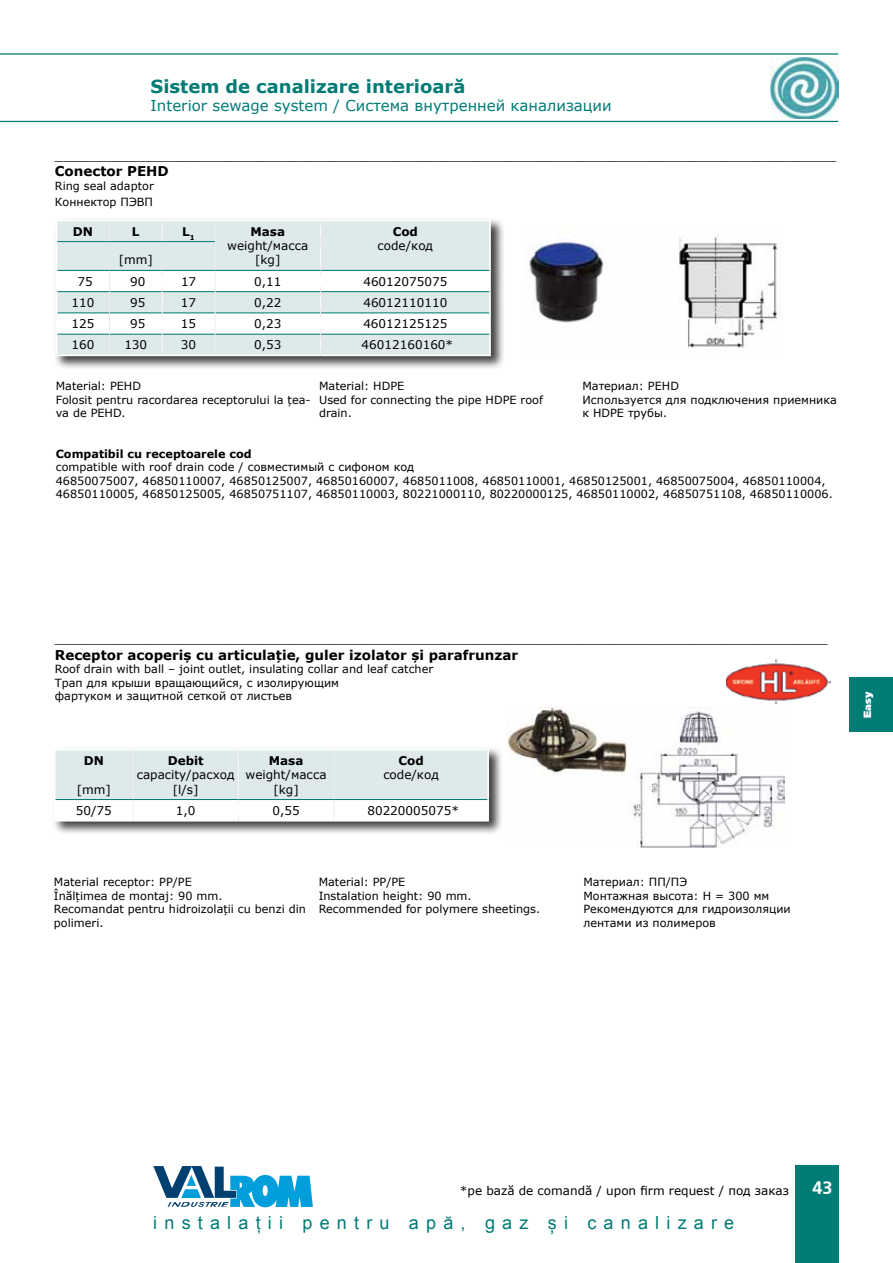
<style>
.page{position:relative;width:893px;height:1263px;background:#fff}
.page>*{position:absolute;margin:0;border:0;box-sizing:border-box;transform-origin:0 0}
.t1{font:18px "Arial";letter-spacing:.4em;color:#007b76}
.t2{font:700 18px "Verdana";color:#007b76}
.t3{font:700 18px "Frutiger";color:#fff}
.t4{font:15px "Verdana";color:#007b76}
.t5{font:13.5px "Verdana";color:#000}
.t6{font:700 13.5px "Verdana";color:#000}
.t7{font:12px/14.4px "Verdana";color:#000;text-align:center}
.t8{font:700 12px "Verdana";color:#000}
.t9{font:11.25px/13.5px "Verdana";color:#000}
.t10{font:700 11.25px "Verdana";color:#000}
.t11{font:10.5px "Frutiger Ultra Black Normal";color:#fff}
</style>
<div class="page">
<svg style="left:153px;top:1166px;width:160px;height:41px"></svg>
<div style="left:795px;top:1165px;width:44px;height:98px;background:#007b76"></div>
<hr style="left:0;top:53px;width:838px;height:2px;background:#007b76">
<hr style="left:0;top:121px;width:838px;height:1px;background:#007b76">
<div style="left:849px;top:678px;width:44px;height:54px;background:#007b76"></div>
<img style="left:770px;top:57px;width:68px;height:62px">
<div style="left:53px;top:217px;width:452px;height:153px;background:#000;opacity:.75"></div>
<hr style="left:56px;top:355px;width:53px;height:1px;background:#fff">
<hr style="left:109px;top:355px;width:53px;height:1px;background:#fff">
<hr style="left:162px;top:355px;width:53px;height:1px;background:#fff">
<hr style="left:215px;top:355px;width:106px;height:1px;background:#fff">
<hr style="left:321px;top:355px;width:170px;height:1px;background:#fff">
<hr style="left:56px;top:220px;width:53px;height:1px;background:#fff">
<hr style="left:109px;top:220px;width:53px;height:1px;background:#fff">
<hr style="left:162px;top:220px;width:53px;height:1px;background:#fff">
<hr style="left:215px;top:220px;width:106px;height:1px;background:#fff">
<hr style="left:321px;top:220px;width:170px;height:1px;background:#fff">
<hr style="left:489px;top:221px;width:2px;height:21px;background:#fff">
<hr style="left:489px;top:242px;width:2px;height:28px;background:#fff">
<hr style="left:489px;top:270px;width:2px;height:22px;background:#fff">
<hr style="left:489px;top:292px;width:2px;height:21px;background:#fff">
<hr style="left:489px;top:313px;width:2px;height:21px;background:#fff">
<hr style="left:489px;top:334px;width:2px;height:21px;background:#fff">
<svg style="left:56px;top:221px;width:434px;height:134px"></svg>
<img style="left:525px;top:235px;width:257px;height:113px">
<div style="left:52px;top:747px;width:451px;height:89px;background:#000;opacity:.75"></div>
<hr style="left:334px;top:820px;width:155px;height:1px;background:#fff">
<hr style="left:54px;top:749px;width:79px;height:1px;background:#fff">
<hr style="left:133px;top:749px;width:105px;height:1px;background:#fff">
<hr style="left:238px;top:749px;width:96px;height:1px;background:#fff">
<hr style="left:334px;top:749px;width:155px;height:1px;background:#fff">
<hr style="left:487px;top:750px;width:2px;height:49px;background:#fff">
<hr style="left:487px;top:799px;width:2px;height:21px;background:#fff">
<svg style="left:54px;top:750px;width:434px;height:71px"></svg>
<img style="left:507px;top:706px;width:278px;height:141px">
<img style="left:726px;top:660px;width:104px;height:43px">
<h1 class="t2" style="left:151px;top:73px;width:316px">Sistem de canalizare interioară</h1>
<h2 class="t4" style="left:151px;top:95px;width:463px">Interior sewage system / Система внутренней канализации</h2>
<p class="t5" style="left:55px;top:146px;width:783px">___________________________________________________________________________________________</p>
<p class="t6" style="left:55px;top:162px;width:115px">Conector PEHD</p>
<p class="t9" style="left:55px;top:177px;width:100px;line-height:16.2px">Ring seal adaptor<br>Коннектор ПЭВП</p>
<p class="t8" style="left:73px;top:223px;width:22px">DN</p>
<p class="t8" style="left:132px;top:223px;width:9px">L</p>
<p class="t8" style="left:182px;top:223px;width:14px">L<sub>1</sub></p>
<p class="t8" style="left:251px;top:223px;width:36px">Masa</p>
<p class="t7" style="left:227px;top:238px;width:83px">weight/масса [kg]</p>
<p class="t7" style="left:119px;top:253px;width:36px">[mm]</p>
<p class="t8" style="left:393px;top:223px;width:27px">Cod</p>
<p class="t7" style="left:378px;top:238px;width:57px">code/код</p>
<p class="t7" style="left:77px;top:274px;width:17px">75</p>
<p class="t7" style="left:130px;top:274px;width:17px">90</p>
<p class="t7" style="left:181px;top:274px;width:17px">17</p>
<p class="t7" style="left:254px;top:274px;width:29px">0,11</p>
<p class="t7" style="left:363px;top:274px;width:85px">46012075075</p>
<p class="t7" style="left:72px;top:295px;width:24px">110</p>
<p class="t7" style="left:130px;top:295px;width:17px">95</p>
<p class="t7" style="left:181px;top:295px;width:17px">17</p>
<p class="t7" style="left:254px;top:295px;width:29px">0,22</p>
<p class="t7" style="left:363px;top:295px;width:85px">46012110110</p>
<p class="t7" style="left:72px;top:316px;width:24px">125</p>
<p class="t7" style="left:130px;top:316px;width:17px">95</p>
<p class="t7" style="left:181px;top:316px;width:17px">15</p>
<p class="t7" style="left:254px;top:316px;width:29px">0,23</p>
<p class="t7" style="left:363px;top:316px;width:85px">46012125125</p>
<p class="t7" style="left:72px;top:338px;width:24px">160</p>
<p class="t7" style="left:124px;top:338px;width:24px">130</p>
<p class="t7" style="left:181px;top:338px;width:17px">30</p>
<p class="t7" style="left:254px;top:338px;width:29px">0,53</p>
<p class="t7" style="left:362px;top:338px;width:93px">46012160160*</p>
<p class="t9" style="left:56px;top:379px;width:256px">Material: PEHD<br>Folosit pentru racordarea receptorului la țea&shy;va de PEHD.</p>
<p class="t9" style="left:319px;top:379px;width:225px">Material: HDPE<br>Used for connecting the pipe HDPE roof drain.</p>
<p class="t9" style="left:582px;top:379px;width:256px">Материал: PEHD<br>Используется для подключения приемника к HDPE трубы.</p>
<p class="t10" style="left:56px;top:445px;width:197px">Compatibil cu receptoarele cod</p>
<p class="t9" style="left:56px;top:460px;width:778px">compatible with roof drain code / совместимый с сифоном код<br>46850075007, 46850110007, 46850125007, 46850160007, 4685011008, 46850110001, 46850125001, 46850075004, 46850110004,<br>46850110005, 46850125005, 46850751107, 46850110003, 80221000110, 80220000125, 46850110002, 46850751108, 46850110006.</p>
<p class="t5" style="left:55px;top:629px;width:774px">__________________________________________________________________________________________</p>
<p class="t6" style="left:55px;top:645px;width:465px">Receptor acoperiș cu articulație, guler izolator și parafrunzar</p>
<p class="t9" style="left:55px;top:662px;width:380px">Roof drain with ball – joint outlet, insulating collar and leaf catcher<br>Трап для крыши вращающийся, с изолирующим<br>фартуком и защитной сеткой от листьев</p>
<p class="t8" style="left:84px;top:752px;width:22px">DN</p>
<p class="t7" style="left:77px;top:782px;width:36px">[mm]</p>
<p class="t8" style="left:168px;top:752px;width:37px">Debit</p>
<p class="t7" style="left:137px;top:767px;width:99px">capacity/расход [l/s]</p>
<p class="t8" style="left:269px;top:752px;width:36px">Masa</p>
<p class="t7" style="left:246px;top:767px;width:83px">weight/масса [kg]</p>
<p class="t8" style="left:398px;top:752px;width:27px">Cod</p>
<p class="t7" style="left:383px;top:767px;width:57px">code/код</p>
<p class="t7" style="left:76px;top:803px;width:37px">50/75</p>
<p class="t7" style="left:176px;top:803px;width:21px">1,0</p>
<p class="t7" style="left:272px;top:803px;width:29px">0,55</p>
<p class="t7" style="left:367px;top:803px;width:93px">80220005075*</p>
<p class="t9" style="left:54px;top:875px;width:253px">Material receptor: PP/PE<br>Înălțimea de montaj: 90 mm.<br>Recomandat pentru hidroizolații cu benzi din polimeri.</p>
<p class="t9" style="left:319px;top:875px;width:223px">Material: PP/PE<br>Instalation height: 90 mm.<br>Recommended for polymere sheetings.</p>
<p class="t9" style="left:583px;top:875px;width:209px">Материал: ПП/ПЭ<br>Монтажная высота: H = 300 мм<br>Рекомендуются для гидроизоляции лентами из полимеров</p>
<p class="t11" style="left:861px;top:718px;width:28px;rotate:-90deg">Easy</p>
<p class="t7" style="left:460px;top:1183px;width:331px">*pe bază de comandă / upon firm request / под заказ</p>
<h1 class="t1" style="left:153px;top:1211px;width:582px">instalații pentru apă, gaz și canalizare</h1>
<h1 class="t3" style="left:813px;top:1178px;width:22px">43</h1>
</div>
